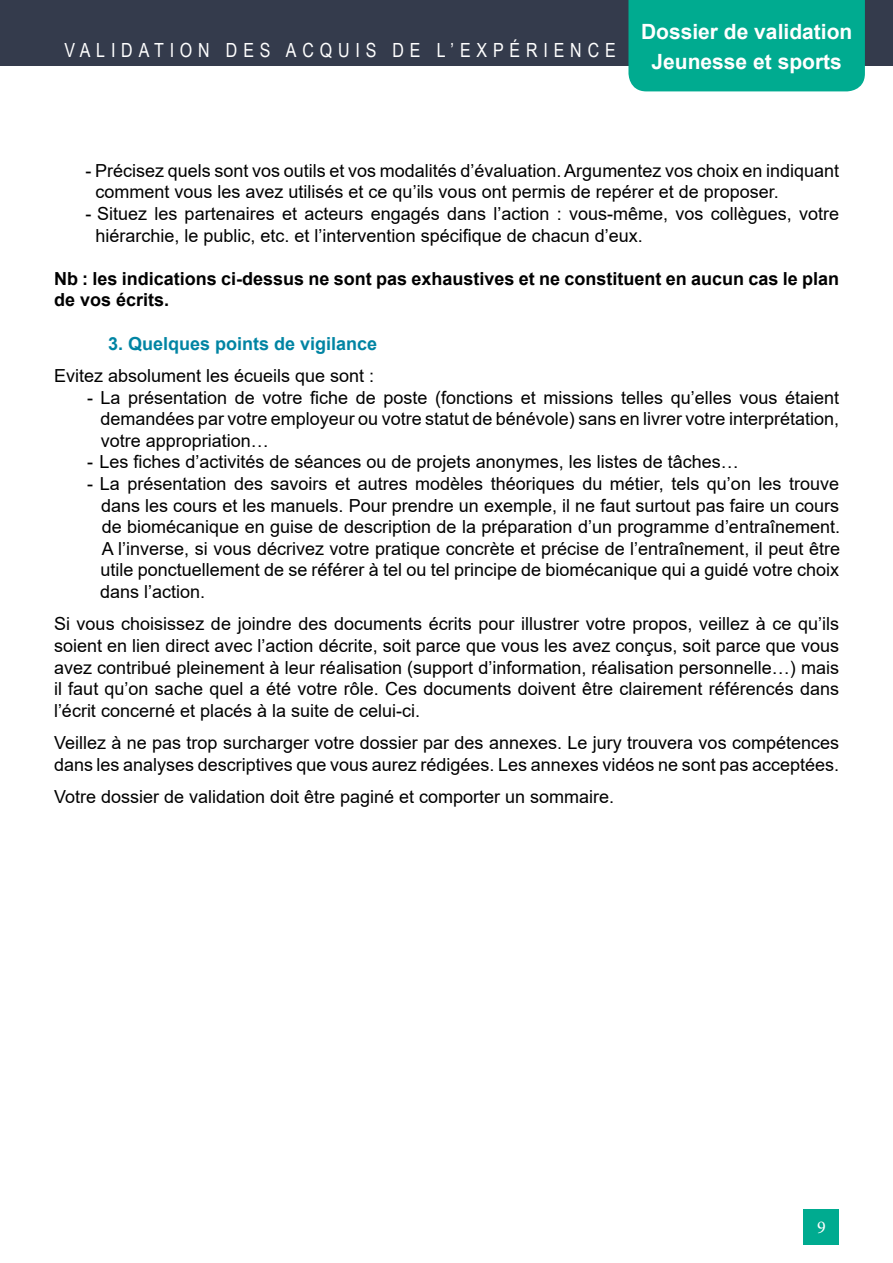
<style>
.page{position:relative;width:893px;height:1263px;background:#fff}
.page>*{position:absolute;margin:0;border:0;box-sizing:border-box;transform-origin:0 0}
.t1{font:700 21px/30.6px "Arial";color:#fff;text-align:center}
.t2{font:19.5px "Arial Narrow";letter-spacing:.3em;color:#fff}
.t3{font:18px/21.6px "Arial";color:#000}
.t4{font:700 18px/21.6px "Arial";color:#000}
.t5{font:700 18px "Arial";color:#0084a3}
.t6{font:18px "Minion Pro";color:#fff}
.s1{font-style:inherit}
</style>
<div class="page">
<div style="left:0;top:0;width:893px;height:65px;background:#343b4c"></div>
<div style="left:628px;top:0;width:237px;height:91px;background:#00ab90"></div>
<div style="left:804px;top:1209px;width:35px;height:35px;background:#00ab90"></div>
<p class="t2" style="left:64px;top:36px;width:553px">VALIDATION DES ACQUIS DE L’EXPÉRIENCE</p>
<p class="t1" style="left:641px;top:16px;width:213px">Dossier de validation<br>Jeunesse et sports</p>
<p class="t3" style="left:96px;top:160px;width:745px;text-indent:-10px">- Précisez quels sont vos outils et vos modalités d’évaluation. Argumentez vos choix en indiquant comment vous les avez utilisés et ce qu’ils vous ont permis de repérer et de proposer.</p>
<p class="t3" style="left:96px;top:203px;width:745px;text-indent:-10px">- Situez les partenaires et acteurs engagés dans l’action : vous-même, vos collègues, votre hiérarchie, le public, etc. et l’intervention spécifique de chacun d’eux.</p>
<p class="t4" style="left:54px;top:268px;width:787px">Nb : les indications ci-dessus ne sont pas exhaustives et ne constituent en aucun cas le plan de vos écrits.</p>
<p class="t5" style="left:108px;top:331px;width:271px">3. Quelques points de vigilance</p>
<p class="t3" style="left:54px;top:365px;width:322px">Evitez absolument les écueils que sont :</p>
<p class="t3" style="left:101px;top:386px;width:740px;text-align:justify;text-indent:-14px">- La présentation de votre fiche de poste (fonctions et missions telles qu’elles vous étaient demandées par votre employeur ou votre statut de bénévole) sans en livrer votre interprétation, votre appropriation…</p>
<p class="t3" style="left:87px;top:451px;width:653px">- Les fiches d’activités de séances ou de projets anonymes, les listes de tâches…</p>
<p class="t3" style="left:100px;top:473px;width:741px;text-align:justify;text-indent:-13px">- La présentation des savoirs et autres modèles théoriques du métier, tels qu’on les trouve dans les cours et les manuels. Pour prendre un exemple, il ne faut surtout pas faire un cours de biomécanique en guise de description de la préparation d’un programme d’entra<span class="s1">î</span>nement.<br>A l’inverse, si vous décrivez votre pratique concrète et précise de l’entra<span class="s1">î</span>nement, il peut être utile ponctuellement de se référer à tel ou tel principe de biomécanique qui a guidé votre choix dans l’action.</p>
<p class="t3" style="left:54px;top:613px;width:787px;text-align:justify">Si vous choisissez de joindre des documents écrits pour illustrer votre propos, veillez à ce qu’ils soient en lien direct avec l’action décrite, soit parce que vous les avez conçus, soit parce que vous avez contribué pleinement à leur réalisation (support d’information, réalisation personnelle…) mais il faut qu’on sache quel a été votre rôle. Ces documents doivent être clairement référencés dans l’écrit concerné et placés à la suite de celui-ci.</p>
<p class="t3" style="left:54px;top:732px;width:787px">Veillez à ne pas trop surcharger votre dossier par des annexes. Le jury trouvera vos compétences dans les analyses descriptives que vous aurez rédigées. Les annexes vidéos ne sont pas acceptées.</p>
<p class="t3" style="left:54px;top:786px;width:562px">Votre dossier de validation doit être paginé et comporter un sommaire.</p>
<p class="t6" style="left:817px;top:1215px;width:10px">9</p>
</div>
